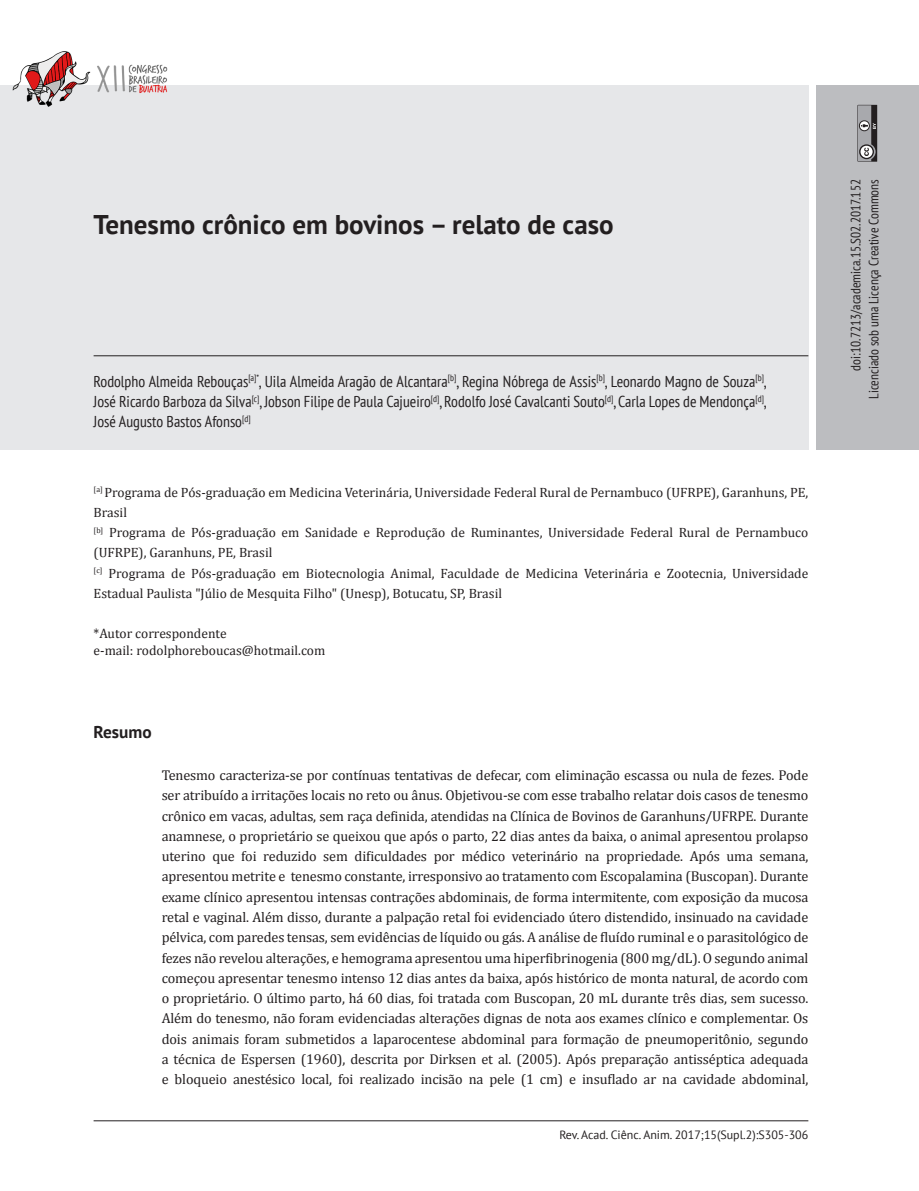
<style>
.page{position:relative;width:919px;height:1191px;background:#fff}
.page>*{position:absolute;margin:0;border:0;box-sizing:border-box;transform-origin:0 0}
.Título_Artigo{font:700 27px "PT Sans";color:#231f20}
.t1{font:700 17.25px "PT Sans";color:#231f20}
.Nomes_-_Autores{font:condensed 15.75px/20.2px "PT Sans";color:#231f20;text-align:justify}
.Texto_-_Resumo{font:14.25px/20.2px "Cambria";letter-spacing:-.01em;color:#231f20;text-align:justify}
.Corpo_de_texto_-_Rec{font:13.5px/20.2px "Cambria";color:#231f20}
.t2{font:condensed 13.5px/18px "PT Sans";color:#231f20;text-align:right}
.Rodapé{font:12px "PT Sans";color:#231f20}
</style>
<div class="page">
<hr style="left:94px;top:1120px;width:714px;height:1px;background:#231f20">
<div style="left:0;top:85px;width:808px;height:365px;background:#e6e7e9"></div>
<div style="left:816px;top:85px;width:102px;height:365px;background:#bcbdc0"></div>
<svg style="left:857px;top:105px;width:20px;height:57px"></svg>
<img style="left:12px;top:51px;width:156px;height:56px">
<hr style="left:94px;top:355px;width:714px;height:1px;background:#231f20">
<p class="Título_Artigo" style="left:94px;top:206px;width:521px">Tenesmo crônico em bovinos – relato de caso</p>
<p class="Nomes_-_Autores" style="left:94px;top:370px;width:674px">Rodolpho Almeida Rebouças<sup>[a]*</sup>, Uila Almeida Aragão de Alcantara<sup>[b]</sup>, Regina Nóbrega de Assis<sup>[b]</sup>, Leonardo Magno de Souza<sup>[b]</sup>, José Ricardo Barboza da Silva<sup>[c]</sup>, Jobson Filipe de Paula Cajueiro<sup>[d]</sup>, Rodolfo José Cavalcanti Souto<sup>[d]</sup>, Carla Lopes de Mendonça<sup>[d]</sup>, José Augusto Bastos Afonso<sup>[d]</sup></p>
<p class="Corpo_de_texto_-_Rec" style="left:94px;top:482px;width:716px"><sup>[a]</sup> Programa de Pós-graduação em Medicina Veterinária, Universidade Federal Rural de Pernambuco (UFRPE), Garanhuns, PE,<br>Brasil</p>
<p class="Corpo_de_texto_-_Rec" style="left:94px;top:522px;width:716px"><sup>[b]</sup> Programa de Pós-graduação em Sanidade e Reprodução de Ruminantes, Universidade Federal Rural de Pernambuco (UFRPE), Garanhuns, PE, Brasil</p>
<p class="Corpo_de_texto_-_Rec" style="left:94px;top:563px;width:716px"><sup>[c]</sup> Programa de Pós-graduação em Biotecnologia Animal, Faculdade de Medicina Veterinária e Zootecnia, Universidade<br>Estadual Paulista "Júlio de Mesquita Filho" (Unesp), Botucatu, SP, Brasil</p>
<p class="Corpo_de_texto_-_Rec" style="left:94px;top:623px;width:134px">*Autor correspondente</p>
<p class="Corpo_de_texto_-_Rec" style="left:94px;top:640px;width:233px">e-mail: rodolphoreboucas@hotmail.com</p>
<p class="t1" style="left:94px;top:720px;width:60px">Resumo</p>
<p class="Texto_-_Resumo" style="left:162px;top:765px;width:648px">Tenesmo caracteriza-se por contínuas tentativas de defecar, com eliminação escassa ou nula de fezes. Pode ser atribuído a irritações locais no reto ou ânus. Objetivou-se com esse trabalho relatar dois casos de tenesmo crônico em vacas, adultas, sem raça definida, atendidas na Clínica de Bovinos de Garanhuns/UFRPE. Durante anamnese, o proprietário se queixou que após o parto, 22 dias antes da baixa, o animal apresentou prolapso uterino que foi reduzido sem dificuldades por médico veterinário na propriedade. Após uma semana, apresentou metrite e tenesmo constante, irresponsivo ao tratamento com Escopalamina (Buscopan). Durante exame clínico apresentou intensas contrações abdominais, de forma intermitente, com exposição da mucosa retal e vaginal. Além disso, durante a palpação retal foi evidenciado útero distendido, insinuado na cavidade pélvica, com paredes tensas, sem evidências de líquido ou gás. A análise de fluído ruminal e o parasitológico de fezes não revelou alterações, e hemograma apresentou uma hiperfibrinogenia (800 mg/dL). O segundo animal começou apresentar tenesmo intenso 12 dias antes da baixa, após histórico de monta natural, de acordo com o proprietário. O último parto, há 60 dias, foi tratada com Buscopan, 20 mL durante três dias, sem sucesso.<br>Além do tenesmo, não foram evidenciadas alterações dignas de nota aos exames clínico e complementar. Os dois animais foram submetidos a laparocentese abdominal para formação de pneumoperitônio, segundo a técnica de Espersen (1960), descrita por Dirksen et al. (2005). Após preparação antisséptica adequada e bloqueio anestésico local, foi realizado incisão na pele (1 cm) e insuflado ar na cavidade abdominal,</p>
<p class="Rodapé" style="left:559px;top:1126px;width:250px">Rev. Acad. Ciênc. Anim. 2017;15(Supl.2):S305-306</p>
<p class="t2" style="left:846px;top:399px;width:221px;rotate:-90deg">doi:10.7213/academica.15.S02.2017.152<br>Licenciado sob uma Licença Creative Commons</p>
</div>
